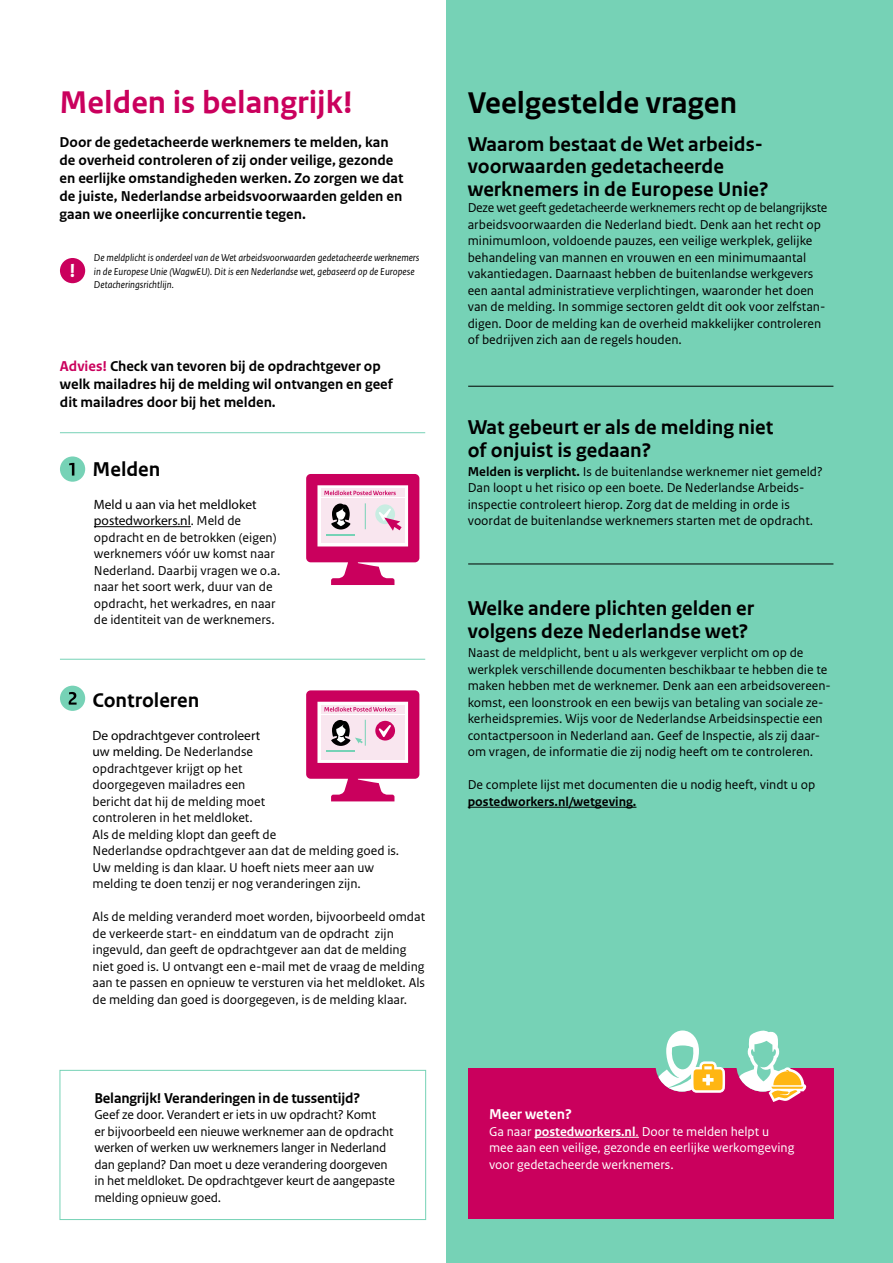
<style>
.page{position:relative;width:893px;height:1263px;background:#fff}
.page>*{position:absolute;margin:0;border:0;box-sizing:border-box;transform-origin:0 0}
.t1{font:700 33px "Rijksoverheid Sans Text TT";color:#ca005d}
.t2{font:700 31.5px "Rijksoverheid Sans Text TT";color:#000}
.t3{font:700 21px/22.5px "Rijksoverheid Sans Text TT";color:#000}
.t4{font:700 19.8px "Rijksoverheid Sans Text";color:#fff}
.t5{font:700 15px/18px "Rijksoverheid Sans Text";color:#000}
.t6{font:700 15px "Rijksoverheid Sans Text TT";letter-spacing:-.01em;color:#000}
.t7{font:700 15px "Rijksoverheid Sans Text TT";color:#fff}
.t8{font:13.5px/16.5px "Rijksoverheid Sans Text";color:#000}
.t9{font:13.5px/16.5px "Rijksoverheid Sans Text";color:#fff}
.t10{font:13.5px/16.5px "Myriad Pro";color:#000}
.t11{font:700 13.5px "Rijksoverheid Sans Text";color:#000}
.t12{font:italic 10.5px/13.5px "Rijksoverheid Sans Text";color:#000}
.s1{color:#ca005d}
.s2{font-family:"Rijksoverheid Sans Text"}
.s3{font-family:"Myriad Pro"}
.s4{font-weight:700}
</style>
<div class="page">
<div style="left:447px;top:0;width:446px;height:1263px;background:#76d2b6"></div>
<div style="left:468px;top:1068px;width:365px;height:150px;background:#ca005d"></div>
<hr style="left:534px;top:1137px;width:105px;height:1px;background:#fff">
<div style="left:60px;top:1070px;width:366px;height:150px;border:1px solid #76d2b6"></div>
<div style="left:60px;top:456px;width:25px;height:26px;background:#76d2b6;border-radius:50%"></div>
<hr style="left:60px;top:432px;width:365px;height:1px;background:#76d2b6">
<hr style="left:60px;top:659px;width:365px;height:1px;background:#76d2b6">
<svg style="left:69px;top:463px;width:5px;height:12px"></svg>
<div style="left:60px;top:686px;width:25px;height:25px;background:#76d2b6;border-radius:50%"></div>
<hr style="left:94px;top:526px;width:97px;height:1px;background:#000">
<svg style="left:306px;top:474px;width:113px;height:111px"></svg>
<svg style="left:736px;top:1030px;width:71px;height:72px"></svg>
<div style="left:60px;top:258px;width:25px;height:25px;background:#ca005d;border-radius:50%"></div>
<hr style="left:468px;top:807px;width:168px;height:1px;background:#000">
<svg style="left:69px;top:692px;width:8px;height:13px"></svg>
<svg style="left:306px;top:690px;width:113px;height:111px"></svg>
<svg style="left:656px;top:1030px;width:69px;height:63px"></svg>
<hr style="left:468px;top:386px;width:365px;height:1px;background:#000">
<hr style="left:468px;top:564px;width:365px;height:1px;background:#000">
<h1 class="t1" style="left:60px;top:83px;width:295px">Melden is belangrijk!</h1>
<p class="t5" style="left:60px;top:134px;width:346px">Door de gedetacheerde werknemers te melden, kan de overheid controleren of zij onder veilige, gezonde en eerlijke omstandigheden werken. Zo zorgen we dat de juiste, Nederlandse arbeidsvoorwaarden gelden en gaan we oneerlijke concurrentie tegen.</p>
<h3 class="t4" style="left:70px;top:259px;width:8px">!</h3>
<p class="t12" style="left:94px;top:251px;width:327px">De meldplicht is onderdeel van de Wet arbeidsvoorwaarden gedetacheerde werknemers in de Europese Unie (WagwEU). Dit is een Nederlandse wet, gebaseerd op de Europese<br>Detacheringsrichtlijn.</p>
<p class="t5" style="left:60px;top:357px;width:334px"><span class="s1">Advies!</span> Check van tevoren bij de opdrachtgever op welk mailadres hij de melding wil ontvangen en geef dit mailadres door bij het melden.</p>
<h3 class="t3" style="left:93px;top:458px;width:69px">Melden</h3>
<p class="t10" style="left:94px;top:496px;width:164px">Meld u aan via het meldloket postedworkers.nl. <span class="s2">Meld de</span></p>
<p class="t8" style="left:94px;top:529px;width:188px">opdracht en de betrokken (eigen) werknemers vóór uw komst naar<br>Nederland. Daarbij vragen we o.a. naar het soort werk, duur van de opdracht, het werkadres, en naar de identiteit van de werknemers.</p>
<h3 class="t3" style="left:93px;top:690px;width:108px">Controleren</h3>
<p class="t10" style="left:93px;top:727px;width:169px">De opdrachtgever controleert</p>
<p class="t8" style="left:93px;top:744px;width:308px"><span class="s3">uw melding.</span> De Nederlandse<br>opdrachtgever krijgt op het<br>doorgegeven mailadres een<br>bericht dat hij de melding moet<br>controleren in het meldloket.<br>Als de melding klopt dan geeft de<br>Nederlandse opdrachtgever aan dat de melding goed is.<br>Uw melding is dan klaar. U hoeft niets meer aan uw melding te doen tenzij er nog veranderingen zijn.</p>
<p class="t8" style="left:93px;top:909px;width:334px">Als de melding veranderd moet worden, bijvoorbeeld omdat de verkeerde start- en einddatum van de opdracht zijn ingevuld, dan geeft de opdrachtgever aan dat de melding niet goed is. U ontvangt een e-mail met de vraag de melding aan te passen en opnieuw te versturen via het meldloket. Als de melding dan goed is doorgegeven, is de melding klaar.</p>
<p class="t6" style="left:94px;top:1089px;width:267px">Belangrijk! Veranderingen in de tussentijd?</p>
<p class="t8" style="left:94px;top:1107px;width:302px">Geef ze door. Verandert er iets in uw opdracht? Komt<br>er bijvoorbeeld een nieuwe werknemer aan de opdracht werken of werken uw werknemers langer in Nederland dan gepland? Dan moet u deze verandering doorgeven in het meldloket. De opdrachtgever keurt de aangepaste melding opnieuw goed.</p>
<h2 class="t2" style="left:468px;top:85px;width:271px">Veelgestelde vragen</h2>
<h3 class="t3" style="left:468px;top:133px;width:302px">Waarom bestaat de Wet arbeids&shy;voorwaarden gedetacheerde werknemers in de Europese Unie?</h3>
<p class="t8" style="left:468px;top:200px;width:361px">Deze wet geeft gedetacheerde werknemers recht op de belangrijkste arbeidsvoorwaarden die Nederland biedt. Denk aan het recht op minimumloon, voldoende pauzes, een veilige werkplek, gelijke behandeling van mannen en vrouwen en een minimumaantal vakantiedagen. Daarnaast hebben de buitenlandse werkgevers een aantal administratieve verplichtingen, waaronder het doen van de melding. In sommige sectoren geldt dit ook voor zelfstan&shy;digen. Door de melding kan de overheid makkelijker controleren of bedrijven zich aan de regels houden.</p>
<h3 class="t3" style="left:468px;top:417px;width:307px">Wat gebeurt er als de melding niet of onjuist is gedaan?</h3>
<p class="t8" style="left:468px;top:463px;width:356px"><span class="s4">Melden is verplicht.</span> Is de buitenlandse werknemer niet gemeld?<br>Dan loopt u het risico op een boete. De Nederlandse Arbeids&shy;inspectie controleert hierop. Zorg dat de melding in orde is voordat de buitenlandse werknemers starten met de opdracht.</p>
<h3 class="t3" style="left:468px;top:598px;width:288px">Welke andere plichten gelden er volgens deze Nederlandse wet?</h3>
<p class="t8" style="left:468px;top:645px;width:365px">Naast de meldplicht, bent u als werkgever verplicht om op de werkplek verschillende documenten beschikbaar te hebben die te maken hebben met de werknemer. Denk aan een arbeidsovereen&shy;komst, een loonstrook en een bewijs van betaling van sociale ze&shy;kerheidspremies. Wijs voor de Nederlandse Arbeidsinspectie een contactpersoon in Nederland aan. Geef de Inspectie, als zij daar&shy;om vragen, de informatie die zij nodig heeft om te controleren.</p>
<p class="t8" style="left:468px;top:777px;width:349px">De complete lijst met documenten die u nodig heeft, vindt u op</p>
<p class="t11" style="left:468px;top:794px;width:170px">postedworkers.nl/wetgeving.</p>
<p class="t7" style="left:489px;top:1106px;width:84px">Meer weten?</p>
<p class="t9" style="left:489px;top:1123px;width:307px">Ga naar <span class="s4">postedworkers.nl</span>. Door te melden helpt u mee aan een veilige, gezonde en eerlijke werkomgeving voor gedetacheerde werknemers.</p>
</div>
